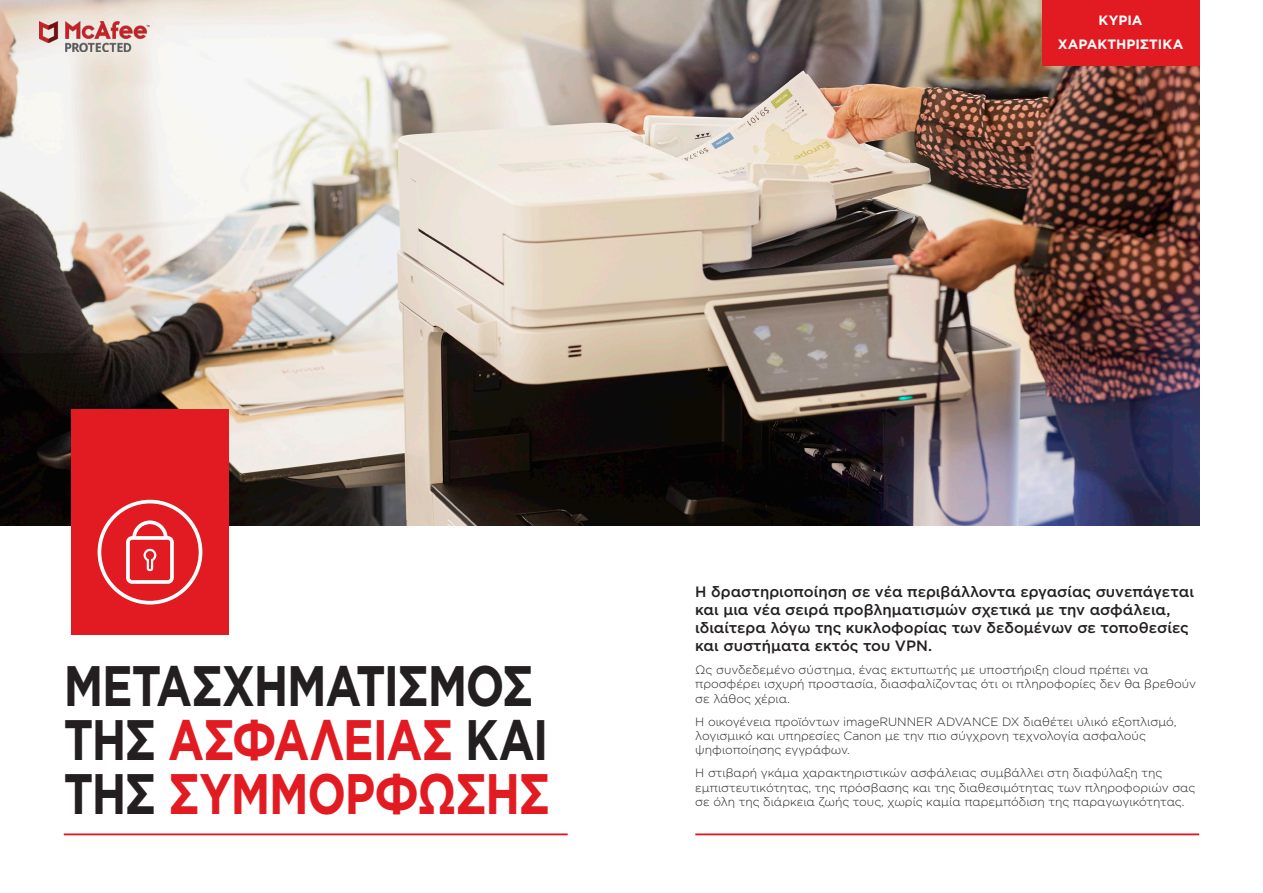
<style>
.page{position:relative;width:1263px;height:893px;background:#fff}
.page>*{position:absolute;margin:0;border:0;box-sizing:border-box;transform-origin:0 0}
.Subheading_BLACK{font:700 57px/54px "Gotham";letter-spacing:-.03em;color:#231f20;scale:.8 1}
.Body{font:500 15px/18px "Gotham";letter-spacing:-.005em;color:#231f20}
.Subheading_BLACK-2{font:700 13.5px/24px "Gotham";letter-spacing:-.005em;color:#fff;text-align:center}
.Body-2{font:300 12px/14.4px "Gotham";color:#231f20}
.s1{color:#e21a21}
</style>
<div class="page">
<hr style="left:64px;top:833px;width:504px;height:2px;background:#e21a21">
<hr style="left:695px;top:833px;width:504px;height:2px;background:#e21a21">
<img style="left:0;top:0;width:1199px;height:525px">
<div style="left:71px;top:410px;width:158px;height:225px;background:#e21a21"></div>
<div style="left:1042px;top:0;width:157px;height:65px;background:#e21a21"></div>
<svg style="left:9px;top:0;width:167px;height:82px"></svg>
<img style="left:39px;top:21px;width:111px;height:31px">
<svg style="left:98px;top:500px;width:104px;height:104px"></svg>
<p class="Subheading_BLACK-2" style="left:1058px;top:8px;width:126px">ΚΎΡΙΑ<br>ΧΑΡΑΚΤΗΡΙΣΤΙΚΆ</p>
<p class="Subheading_BLACK" style="left:64px;top:658px;width:609px">ΜΕΤΑΣΧΗΜΑΤΙΣΜΌΣ<br>ΤΗΣ <span class="s1">ΑΣΦΆΛΕΙΑΣ</span> ΚΑΙ<br>ΤΗΣ <span class="s1">ΣΥΜΜΌΡΦΩΣΗΣ</span></p>
<p class="Body" style="left:695px;top:582px;width:500px">Η δραστηριοποίηση σε νέα περιβάλλοντα εργασίας συνεπάγεται και μια νέα σειρά προβληματισμών σχετικά με την ασφάλεια, ιδιαίτερα λόγω της κυκλοφορίας των δεδομένων σε τοποθεσίες και συστήματα εκτός του VPN.</p>
<p class="Body-2" style="left:695px;top:662px;width:502px">Ως συνδεδεμένο σύστημα, ένας εκτυπωτής με υποστήριξη cloud πρέπει να προσφέρει ισχυρή προστασία, διασφαλίζοντας ότι οι πληροφορίες δεν θα βρεθούν σε λάθος χέρια.</p>
<p class="Body-2" style="left:695px;top:714px;width:483px">Η οικογένεια προϊόντων imageRUNNER ADVANCE DX διαθέτει υλικό εξοπλισμό, λογισμικό και υπηρεσίες Canon με την πιο σύγχρονη τεχνολογία ασφαλούς ψηφιοποίησης εγγράφων.</p>
<p class="Body-2" style="left:695px;top:765px;width:501px">Η στιβαρή γκάμα χαρακτηριστικών ασφάλειας συμβάλλει στη διαφύλαξη της εμπιστευτικότητας, της πρόσβασης και της διαθεσιμότητας των πληροφοριών σας σε όλη της διάρκεια ζωής τους, χωρίς καμία παρεμπόδιση της παραγωγικότητας.</p>
</div>
